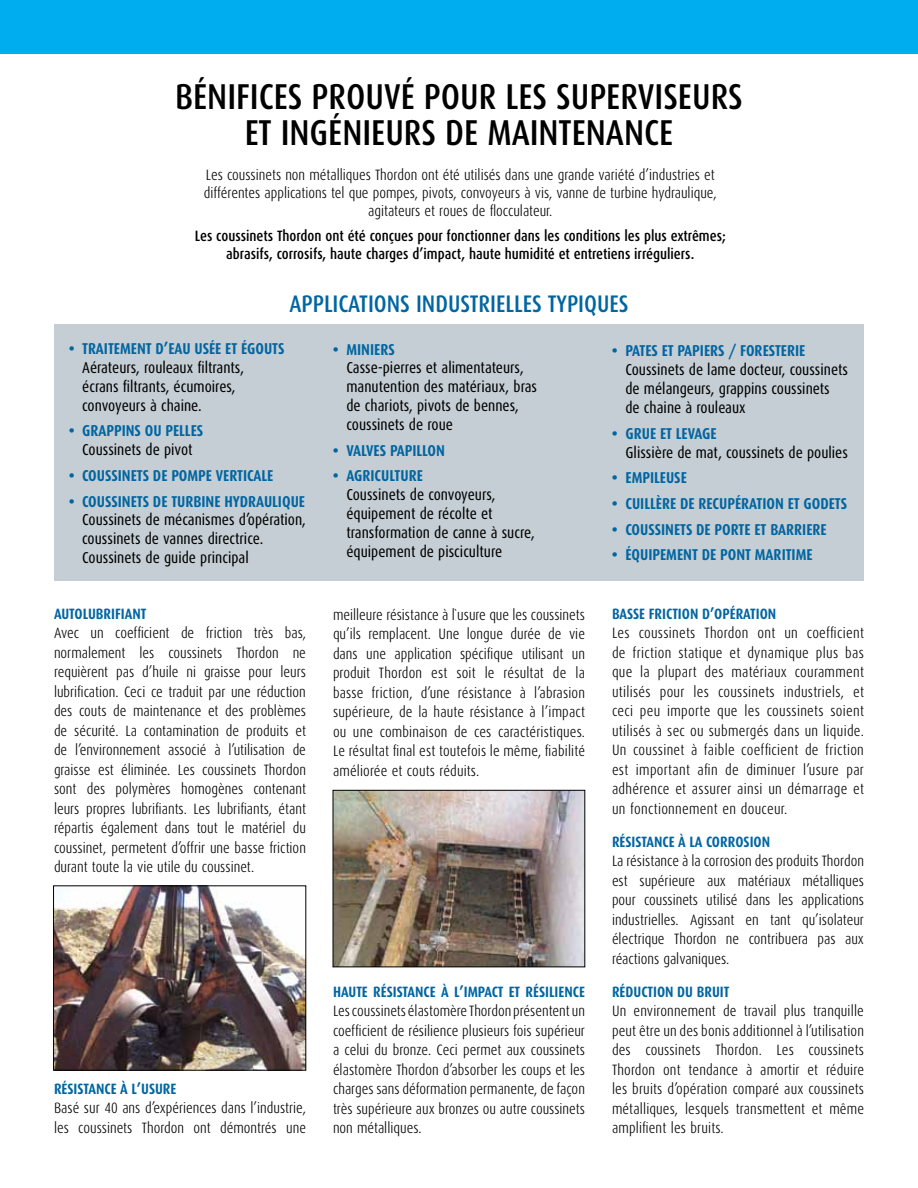
<style>
.page{position:relative;width:918px;height:1188px;background:#fff}
.page>*{position:absolute;margin:0;border:0;box-sizing:border-box;transform-origin:0 0}
.t1{font:500 36px/36px "Dax Condensed";color:#000;text-align:center}
.t2{font:500 24px "Dax Condensed";color:#0065a1}
.t3{font:15.75px/18.9px "Dax Condensed";color:#000}
.t4{font:700 15.75px "Dax Condensed";color:#0065a1}
.t5{font:300 15px/19.5px "Dax Condensed";color:#000;text-align:justify}
.t6{font:500 15px/18px "Dax Condensed";color:#000;text-align:center}
.t7{font:700 15px "Dax Condensed";color:#0065a1}
</style>
<div class="page">
<div style="left:54px;top:325px;width:810px;height:256px;background:#c4ced4"></div>
<img style="left:55px;top:888px;width:249px;height:180px">
<div style="left:53px;top:886px;width:253px;height:184px;border:1px solid #000"></div>
<img style="left:335px;top:792px;width:248px;height:173px">
<div style="left:333px;top:790px;width:252px;height:177px;border:1px solid #000"></div>
<div style="left:0;top:0;width:918px;height:53px;background:#00aeef"></div>
<h1 class="t1" style="left:175px;top:79px;width:569px">BÉNIFICES PROUVÉ POUR LES SUPERVISEURS<br>ET INGÉNIEURS DE MAINTENANCE</h1>
<p class="t5" style="left:204px;top:166px;width:514px;line-height:18px;text-align:center">Les coussinets non métalliques Thordon ont été utilisés dans une grande variété d’industries et différentes applications tel que pompes, pivots, convoyeurs à vis, vanne de turbine hydraulique, agitateurs et roues de flocculateur.</p>
<p class="t6" style="left:195px;top:227px;width:533px">Les coussinets Thordon ont été conçues pour fonctionner dans les conditions les plus extrêmes; abrasifs, corrosifs, haute charges d’impact, haute humidité et entretiens irréguliers.</p>
<h2 class="t2" style="left:290px;top:290px;width:341px">APPLICATIONS INDUSTRIELLES TYPIQUES</h2>
<p class="t4" style="left:69px;top:340px;width:217px">• TRAITEMENT D’EAU USÉE ET ÉGOUTS</p>
<p class="t3" style="left:82px;top:358px;width:163px">Aérateurs, rouleaux filtrants, écrans filtrants, écumoires, convoyeurs à chaine.</p>
<p class="t4" style="left:69px;top:422px;width:136px">• GRAPPINS OU PELLES</p>
<p class="t3" style="left:82px;top:441px;width:112px">Coussinets de pivot</p>
<p class="t4" style="left:69px;top:467px;width:206px">• COUSSINETS DE POMPE VERTICALE</p>
<p class="t4" style="left:69px;top:492px;width:238px">• COUSSINETS DE TURBINE HYDRAULIQUE</p>
<p class="t3" style="left:82px;top:511px;width:225px">Coussinets de mécanismes d’opération, coussinets de vannes directrice.<br>Coussinets de guide principal</p>
<p class="t7" style="left:54px;top:605px;width:94px">AUTOLUBRIFIANT</p>
<p class="t5" style="left:54px;top:624px;width:254px">Avec un coefficient de friction très bas, normalement les coussinets Thordon ne requièrent pas d’huile ni graisse pour leurs lubrification. Ceci ce traduit par une réduction des couts de maintenance et des problèmes de sécurité. La contamination de produits et de l’environnement associé à l’utilisation de graisse est éliminée. Les coussinets Thordon sont des polymères homogènes contenant leurs propres lubrifiants. Les lubrifiants, étant répartis également dans tout le matériel du coussinet, permetent d’offrir une basse friction durant toute la vie utile du coussinet.</p>
<p class="t7" style="left:54px;top:1080px;width:124px">RÉSISTANCE À L’USURE</p>
<p class="t5" style="left:54px;top:1098px;width:254px">Basé sur 40 ans d’expériences dans l’industrie, les coussinets Thordon ont démontrés une</p>
<p class="t4" style="left:333px;top:340px;width:63px">• MINIERS</p>
<p class="t3" style="left:346px;top:359px;width:192px">Casse-pierres et alimentateurs, manutention des matériaux, bras de chariots, pivots de bennes, coussinets de roue</p>
<p class="t4" style="left:333px;top:442px;width:114px">• VALVES PAPILLON</p>
<p class="t4" style="left:333px;top:467px;width:92px">• AGRICULTURE</p>
<p class="t3" style="left:346px;top:486px;width:190px">Coussinets de convoyeurs, équipement de récolte et transformation de canne à sucre, équipement de pisciculture</p>
<p class="t5" style="left:333px;top:605px;width:254px">meilleure résistance à l`usure que les coussinets qu’ils remplacent. Une longue durée de vie dans une application spécifique utilisant un produit Thordon est soit le résultat de la basse friction, d’une résistance à l’abrasion supérieure, de la haute résistance à l’impact ou une combinaison de ces caractéristiques.<br>Le résultat final est toutefois le même, fiabilité améliorée et couts réduits.</p>
<p class="t7" style="left:333px;top:983px;width:253px">HAUTE RÉSISTANCE À L’IMPACT ET RÉSILIENCE</p>
<p class="t5" style="left:333px;top:1002px;width:254px">Les coussinets élastomère Thordon présentent un coefficient de résilience plusieurs fois supérieur a celui du bronze. Ceci permet aux coussinets élastomère Thordon d’absorber les coups et les charges sans déformation permanente, de façon très supérieure aux bronzes ou autre coussinets non métalliques.</p>
<p class="t4" style="left:612px;top:342px;width:195px">• PATES ET PAPIERS / FORESTERIE</p>
<p class="t3" style="left:625px;top:361px;width:224px">Coussinets de lame docteur, coussinets de mélangeurs, grappins coussinets de chaine à rouleaux</p>
<p class="t4" style="left:612px;top:425px;width:106px">• GRUE ET LEVAGE</p>
<p class="t3" style="left:625px;top:443px;width:224px">Glissière de mat, coussinets de poulies</p>
<p class="t4" style="left:612px;top:469px;width:76px">• EMPILEUSE</p>
<p class="t4" style="left:612px;top:495px;width:237px">• CUILLÈRE DE RECUPÉRATION ET GODETS</p>
<p class="t4" style="left:612px;top:521px;width:216px">• COUSSINETS DE PORTE ET BARRIERE</p>
<p class="t4" style="left:612px;top:546px;width:202px">• ÉQUIPEMENT DE PONT MARITIME</p>
<p class="t7" style="left:612px;top:605px;width:166px">BASSE FRICTION D’OPÉRATION</p>
<p class="t5" style="left:612px;top:624px;width:254px">Les coussinets Thordon ont un coefficient de friction statique et dynamique plus bas que la plupart des matériaux couramment utilisés pour les coussinets industriels, et ceci peu importe que les coussinets soient utilisés à sec ou submergés dans un liquide.<br>Un coussinet à faible coefficient de friction est important afin de diminuer l’usure par adhérence et assurer ainsi un démarrage et un fonctionnement en douceur.</p>
<p class="t7" style="left:612px;top:833px;width:160px">RÉSISTANCE À LA CORROSION</p>
<p class="t5" style="left:612px;top:852px;width:254px">La résistance à la corrosion des produits Thordon est supérieure aux matériaux métalliques pour coussinets utilisé dans les applications industrielles. Agissant en tant qu’isolateur électrique Thordon ne contribuera pas aux réactions galvaniques.</p>
<p class="t7" style="left:612px;top:983px;width:119px">RÉDUCTION DU BRUIT</p>
<p class="t5" style="left:612px;top:1002px;width:254px">Un environnement de travail plus tranquille peut être un des bonis additionnel à l’utilisation des coussinets Thordon. Les coussinets Thordon ont tendance à amortir et réduire les bruits d’opération comparé aux coussinets métalliques, lesquels transmettent et même amplifient les bruits.</p>
</div>
